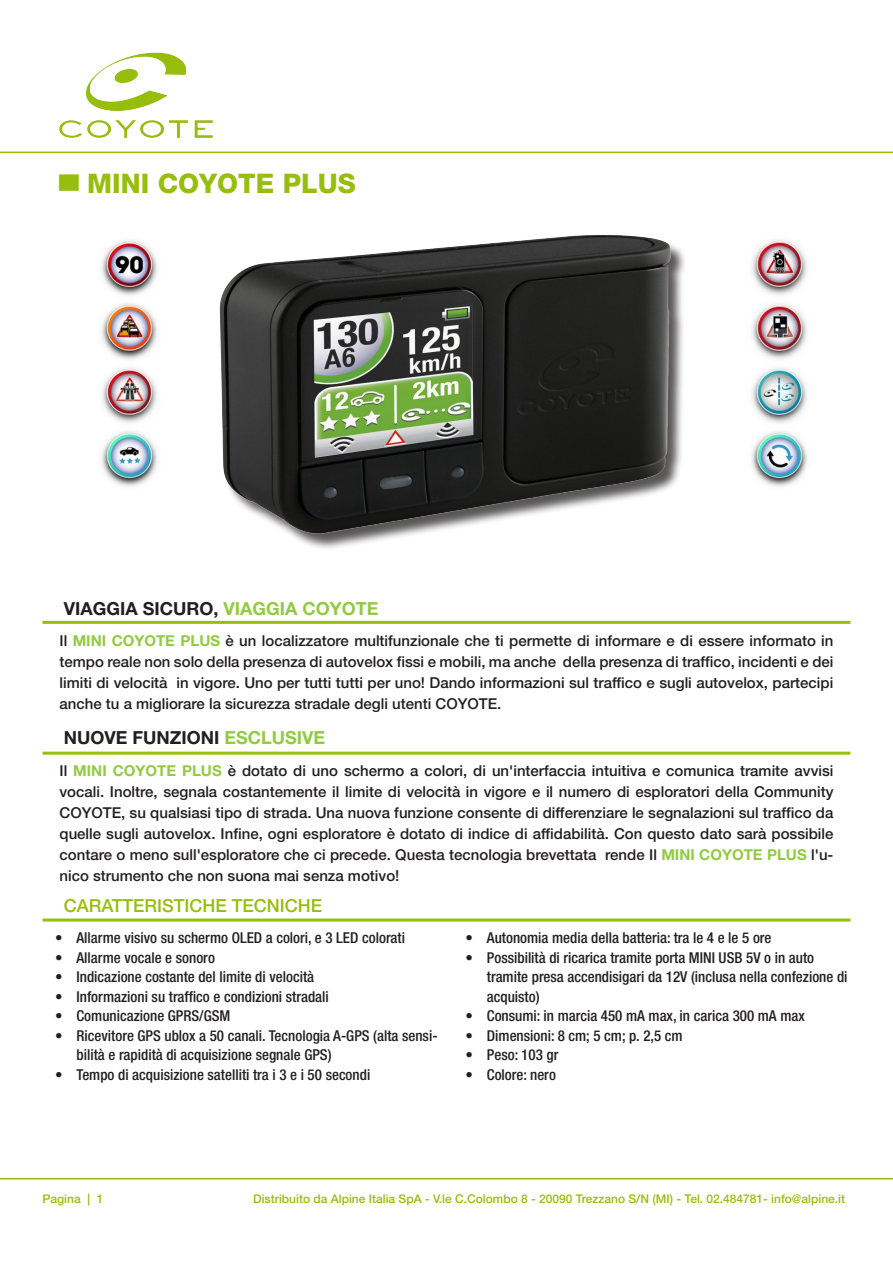
<style>
.page{position:relative;width:893px;height:1263px;background:#fff}
.page>*{position:absolute;margin:0;border:0;box-sizing:border-box;transform-origin:0 0}
.t1{font:800 27px "Helvetica Neue LT Std";color:#97be0d}
.t2{font:700 18px "Helvetica Neue LT Std";color:#231f20}
.t3{font:500 18px "Helvetica Neue LT Std";color:#97be0d}
.t4{font:500 15px/21px "Helvetica Neue LT Std";color:#231f20;text-align:justify}
.t5{font:500 condensed 15px/19.5px "Helvetica Neue LT Std";color:#231f20}
.t6{font:500 12px "Helvetica Neue LT Std";color:#97be0d}
.s1{font-family:"Arial";font-weight:400}
.s2{color:#93ca42}
.s3{font-weight:700;color:#93ca42}
</style>
<div class="page">
<svg style="left:1px;top:151px;width:892px;height:2px;background:#b5d154"></svg>
<img style="left:59px;top:52px;width:154px;height:86px">
<svg style="left:0;top:1178px;width:893px;height:2px;background:#b3cf4f"></svg>
<img style="left:219px;top:234px;width:466px;height:315px">
<hr style="left:43px;top:752px;width:807px;height:3px;background:#97be0d">
<hr style="left:43px;top:621px;width:807px;height:3px;background:#97be0d">
<hr style="left:43px;top:918px;width:807px;height:3px;background:#97be0d">
<img style="left:101px;top:240px;width:57px;height:247px">
<img style="left:751px;top:239px;width:57px;height:248px">
<p class="t1" style="left:60px;top:167px;width:298px"><span class="s1">▀</span> MINI COYOTE PLUS</p>
<p class="t2" style="left:64px;top:597px;width:316px">VIAGGIA SICURO, <span class="s2">VIAGGIA COYOTE</span></p>
<p class="t4" style="left:60px;top:630px;width:775px">Il <span class="s3">MINI COYOTE PLUS</span> è un localizzatore multifunzionale che ti permette di informare e di essere informato in tempo reale non solo della presenza di autovelox fissi e mobili, ma anche della presenza di traffico, incidenti e dei limiti di velocità in vigore. Uno per tutti tutti per uno! Dando informazioni sul traffico e sugli autovelox, partecipi anche tu a migliorare la sicurezza stradale degli utenti COYOTE.</p>
<p class="t2" style="left:64px;top:727px;width:263px">NUOVE FUNZIONI <span class="s2">ESCLUSIVE</span></p>
<p class="t4" style="left:60px;top:760px;width:775px">Il <span class="s3">MINI COYOTE PLUS</span> è dotato di uno schermo a colori, di un'interfaccia intuitiva e comunica tramite avvisi vocali. Inoltre, segnala costantemente il limite di velocità in vigore e il numero di esploratori della Community COYOTE, su qualsiasi tipo di strada. Una nuova funzione consente di differenziare le segnalazioni sul traffico da quelle sugli autovelox. Infine, ogni esploratore è dotato di indice di affidabilità. Con questo dato sarà possibile contare o meno sull'esploratore che ci precede. Questa tecnologia brevettata rende Il <span class="s3">MINI COYOTE PLUS</span> l'u&shy;nico strumento che non suona mai senza motivo!</p>
<p class="t3" style="left:64px;top:895px;width:260px">CARATTERISTICHE TECNICHE</p>
<p class="t5" style="left:55px;top:928px;width:351px">• Allarme visivo su schermo OLED a colori, e 3 LED colorati</p>
<p class="t5" style="left:55px;top:947px;width:161px">• Allarme vocale e sonoro</p>
<p class="t5" style="left:55px;top:967px;width:260px">• Indicazione costante del limite di velocità</p>
<p class="t5" style="left:55px;top:986px;width:275px">• Informazioni su traffico e condizioni stradali</p>
<p class="t5" style="left:55px;top:1006px;width:177px">• Comunicazione GPRS/GSM</p>
<p class="t5" style="left:77px;top:1025px;width:363px;text-indent:-21px">• Ricevitore GPS ublox a 50 canali. Tecnologia A-GPS (alta sensi&shy;bilità e rapidità di acquisizione segnale GPS)</p>
<p class="t5" style="left:55px;top:1064px;width:317px">• Tempo di acquisizione satelliti tra i 3 e i 50 secondi</p>
<p class="t5" style="left:466px;top:928px;width:307px">• Autonomia media della batteria: tra le 4 e le 5 ore</p>
<p class="t5" style="left:487px;top:947px;width:362px;text-indent:-21px">• Possibilità di ricarica tramite porta MINI USB 5V o in auto tramite presa accendisigari da 12V (inclusa nella confezione di acquisto)</p>
<p class="t5" style="left:466px;top:1006px;width:341px">• Consumi: in marcia 450 mA max, in carica 300 mA max</p>
<p class="t5" style="left:466px;top:1025px;width:219px">• Dimensioni: 8 cm; 5 cm; p. 2,5 cm</p>
<p class="t5" style="left:466px;top:1045px;width:94px">• Peso: 103 gr</p>
<p class="t5" style="left:466px;top:1064px;width:92px">• Colore: nero</p>
<p class="t6" style="left:43px;top:1192px;width:62px">Pagina | 1</p>
<p class="t6" style="left:253px;top:1192px;width:594px">Distribuito da Alpine Italia SpA - V.le C.Colombo 8 - 20090 Trezzano S/N (MI) - Tel. 02.484781- info@alpine.it</p>
</div>
